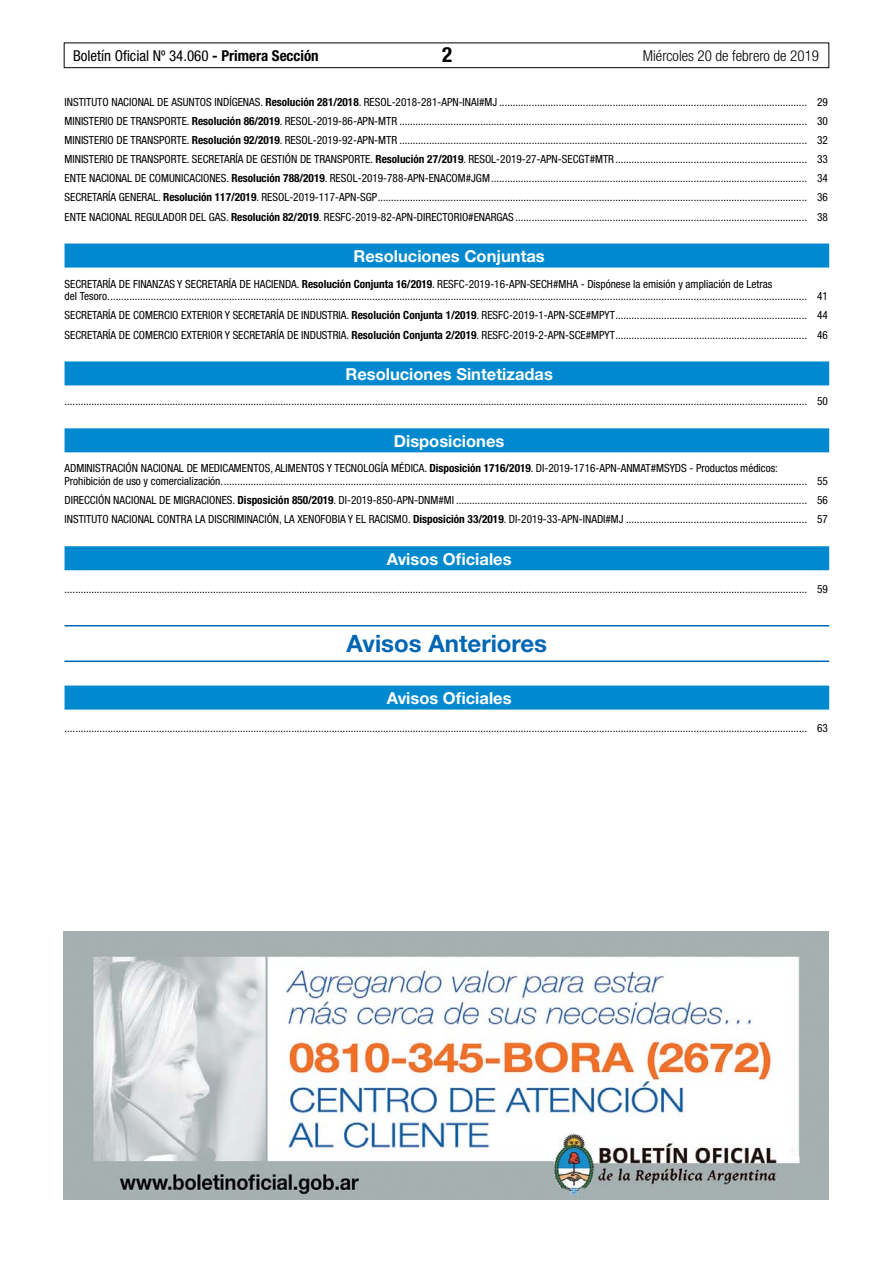
<style>
.page{position:relative;width:893px;height:1263px;background:#fff}
.page>*{position:absolute;margin:0;border:0;box-sizing:border-box;transform-origin:0 0}
.t1{font:700 24px "Helvetica Neue LT Std";color:#0066b3}
.t2{font:700 condensed 21px "Helvetica Neue LT Std";color:#000}
.t3{font:700 16.5px "Helvetica Neue LT Std";color:#fff}
.t4{font:condensed 15px "Helvetica Neue LT Std";color:#000}
.t5{font:300 condensed 15px "Helvetica Neue LT Std";color:#000}
.t6{font:condensed 11.25px/19.2px "Helvetica Neue LT Std";color:#000}
.s1{font-weight:700}
</style>
<div class="page">
<div style="left:64px;top:43px;width:765px;height:25px;border:1px solid #000"></div>
<div style="left:65px;top:244px;width:764px;height:24px;background:#0089cf"></div>
<div style="left:65px;top:361px;width:764px;height:24px;background:#0089cf"></div>
<div style="left:65px;top:428px;width:764px;height:24px;background:#0089cf"></div>
<div style="left:65px;top:546px;width:764px;height:24px;background:#0089cf"></div>
<hr style="left:65px;top:625px;width:764px;height:1px;background:#0066b3">
<hr style="left:65px;top:660px;width:764px;height:2px;background:#0066b3">
<div style="left:65px;top:685px;width:764px;height:24px;background:#0089cf"></div>
<img style="left:64px;top:931px;width:765px;height:268px">
<h3 class="t4" style="left:73px;top:47px;width:247px">Boletín Oficial Nº 34.060 <span class="s1">- Primera Sección</span></h3>
<h2 class="t2" style="left:442px;top:42px;width:12px">2</h2>
<h3 class="t5" style="left:643px;top:47px;width:178px">Miércoles 20 de febrero de 2019</h3>
<p class="t6" style="left:65px;top:92px;width:765px;text-align:justify">INSTITUTO NACIONAL DE ASUNTOS INDÍGENAS. <span class="s1">Resolución 281/2018</span>. RESOL-2018-281-APN-INAI#MJ .................................................................................................................. 29<br>MINISTERIO DE TRANSPORTE. <span class="s1">Resolución 86/2019</span>. RESOL-2019-86-APN-MTR ....................................................................................................................................................... 30<br>MINISTERIO DE TRANSPORTE. <span class="s1">Resolución 92/2019</span>. RESOL-2019-92-APN-MTR ....................................................................................................................................................... 32<br>MINISTERIO DE TRANSPORTE. SECRETARÍA DE GESTIÓN DE TRANSPORTE. <span class="s1">Resolución 27/2019</span>. RESOL-2019-27-APN-SECGT#MTR....................................................................... 33<br>ENTE NACIONAL DE COMUNICACIONES. <span class="s1">Resolución 788/2019</span>. RESOL-2019-788-APN-ENACOM#JGM..................................................................................................................... 34<br>SECRETARÍA GENERAL. <span class="s1">Resolución 117/2019</span>. RESOL-2019-117-APN-SGP............................................................................................................................................................... 36<br>ENTE NACIONAL REGULADOR DEL GAS. <span class="s1">Resolución 82/2019</span>. RESFC-2019-82-APN-DIRECTORIO#ENARGAS ............................................................................................................ 38</p>
<h3 class="t3" style="left:353px;top:246px;width:193px">Resoluciones Conjuntas</h3>
<p class="t6" style="left:65px;top:277px;width:765px;line-height:12.8px">SECRETARÍA DE FINANZAS Y SECRETARÍA DE HACIENDA. <span class="s1">Resolución Conjunta 16/2019</span>. RESFC-2019-16-APN-SECH#MHA - Dispónese la emisión y ampliación de Letras<br>del Tesoro................................................................................................................................................................................................................................................................... 41</p>
<p class="t6" style="left:65px;top:306px;width:765px">SECRETARÍA DE COMERCIO EXTERIOR Y SECRETARÍA DE INDUSTRIA. <span class="s1">Resolución Conjunta 1/2019</span>. RESFC-2019-1-APN-SCE#MPYT....................................................................... 44<br>SECRETARÍA DE COMERCIO EXTERIOR Y SECRETARÍA DE INDUSTRIA. <span class="s1">Resolución Conjunta 2/2019</span>. RESFC-2019-2-APN-SCE#MPYT....................................................................... 46</p>
<h3 class="t3" style="left:345px;top:364px;width:209px">Resoluciones Sintetizadas</h3>
<p class="t6" style="left:65px;top:392px;width:765px">................................................................................................................................................................................................................................................................................... 50</p>
<h3 class="t3" style="left:394px;top:431px;width:112px">Disposiciones</h3>
<p class="t6" style="left:65px;top:462px;width:765px;line-height:12.8px">ADMINISTRACIÓN NACIONAL DE MEDICAMENTOS, ALIMENTOS Y TECNOLOGÍA MÉDICA. <span class="s1">Disposición 1716/2019</span>. DI-2019-1716-APN-ANMAT#MSYDS - Productos médicos:<br>Prohibición de uso y comercialización......................................................................................................................................................................................................................... 55</p>
<p class="t6" style="left:65px;top:490px;width:765px">DIRECCIÓN NACIONAL DE MIGRACIONES. <span class="s1">Disposición 850/2019</span>. DI-2019-850-APN-DNM#MI .................................................................................................................................. 56<br>INSTITUTO NACIONAL CONTRA LA DISCRIMINACIÓN, LA XENOFOBIA Y EL RACISMO. <span class="s1">Disposición 33/2019</span>. DI-2019-33-APN-INADI#MJ ................................................................... 57</p>
<h3 class="t3" style="left:387px;top:549px;width:126px">Avisos Oficiales</h3>
<p class="t6" style="left:65px;top:579px;width:765px">................................................................................................................................................................................................................................................................................... 59</p>
<h1 class="t1" style="left:347px;top:629px;width:202px">Avisos Anteriores</h1>
<h3 class="t3" style="left:387px;top:688px;width:126px">Avisos Oficiales</h3>
<p class="t6" style="left:65px;top:718px;width:765px">................................................................................................................................................................................................................................................................................... 63</p>
</div>
